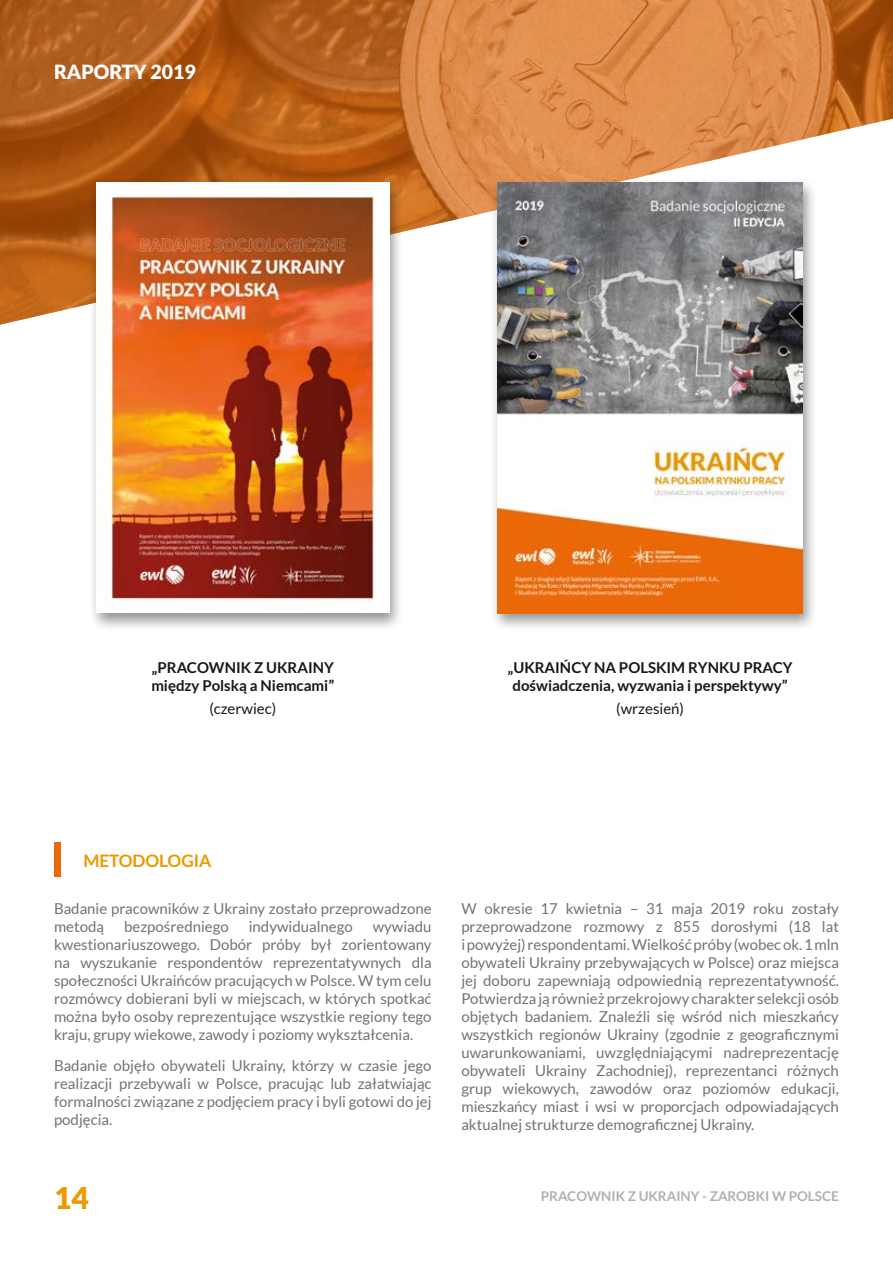
<style>
.page{position:relative;width:893px;height:1263px;background:#fff}
.page>*{position:absolute;margin:0;border:0;box-sizing:border-box;transform-origin:0 0}
.t1{font:900 30px "Lato";color:#eb9a00}
.t2{font:900 19.5px "Lato";color:#fff}
.t3{font:700 17.25px "Lato";color:#eb9a00}
.t4{font:15px/18px "Lato";color:#76726d;text-align:justify}
.t5{font:700 15px/18px "Lato";color:#171618}
.t6{font:15px "Lato";color:#171618}
.t7{font:700 13.5px "Lato";color:#b0b0b1}
</style>
<div class="page">
<svg style="left:0;top:0;width:893px;height:325px;background:#cd854c"></svg>
<div style="left:54px;top:842px;width:6px;height:35px;background:#eb6807"></div>
<div style="left:89px;top:178px;width:315px;height:453px;background:#000;opacity:.42"></div>
<img style="left:97px;top:182px;width:292px;height:431px">
<div style="left:490px;top:178px;width:328px;height:454px;background:#000;opacity:.42"></div>
<img style="left:498px;top:182px;width:305px;height:431px">
<h2 class="t2" style="left:54px;top:61px;width:143px">RAPORTY 2019</h2>
<p class="t5" style="left:151px;top:658px;width:184px">„PRACOWNIK Z UKRAINY między Polską a Niemcami”</p>
<p class="t6" style="left:209px;top:700px;width:68px">(czerwiec)</p>
<p class="t5" style="left:508px;top:658px;width:287px;text-align:center">„UKRAIŃCY NA POLSKIM RYNKU PRACY doświadczenia, wyzwania i perspektywy”</p>
<p class="t6" style="left:616px;top:700px;width:69px">(wrzesień)</p>
<p class="t3" style="left:83px;top:850px;width:130px">METODOLOGIA</p>
<p class="t4" style="left:54px;top:900px;width:379px">Badanie pracowników z Ukrainy zostało przeprowadzone metodą</p>
<p class="t4" style="left:54px;top:918px;width:379px;text-indent:319px">wywiadu kwestionariuszowego. Dobór próby był zorientowany na wyszukanie respondentów reprezentatywnych dla społeczności Ukraińców pracujących w Polsce. W tym celu rozmówcy dobierani byli w miejscach, w których spotkać można było osoby reprezentujące wszystkie regiony tego kraju, grupy wiekowe, zawody i poziomy wykształcenia.</p>
<p class="t4" style="left:54px;top:1057px;width:379px">Badanie objęło obywateli Ukrainy, którzy w czasie jego realizacji przebywali w Polsce, pracując lub załatwiając formalności związane z podjęciem pracy i byli gotowi do jej podjęcia.</p>
<p class="t4" style="left:124px;top:918px;width:106px">bezpośredniego</p>
<p class="t4" style="left:249px;top:918px;width:105px">indywidualnego</p>
<p class="t4" style="left:461px;top:900px;width:379px">W okresie 17 kwietnia – 31 maja 2019 roku zostały przeprowadzone rozmowy z 855 dorosłymi (18 lat i powyżej) respondentami. Wielkość próby (wobec ok. 1 mln obywateli Ukrainy przebywających w Polsce) oraz miejsca jej doboru zapewniają odpowiednią reprezentatywność.<br>Potwierdza ją również przekrojowy charakter selekcji osób objętych badaniem. Znaleźli się wśród nich mieszkańcy wszystkich regionów Ukrainy (zgodnie z geograficznymi uwarunkowaniami, uwzględniającymi nadreprezentację obywateli Ukrainy Zachodniej), reprezentanci różnych grup wiekowych, zawodów oraz poziomów edukacji, mieszkańcy miast i wsi w proporcjach odpowiadających aktualnej strukturze demograficznej Ukrainy.</p>
<h1 class="t1" style="left:54px;top:1180px;width:36px">14</h1>
<p class="t7" style="left:541px;top:1189px;width:300px">PRACOWNIK Z UKRAINY - ZAROBKI W POLSCE</p>
</div>
